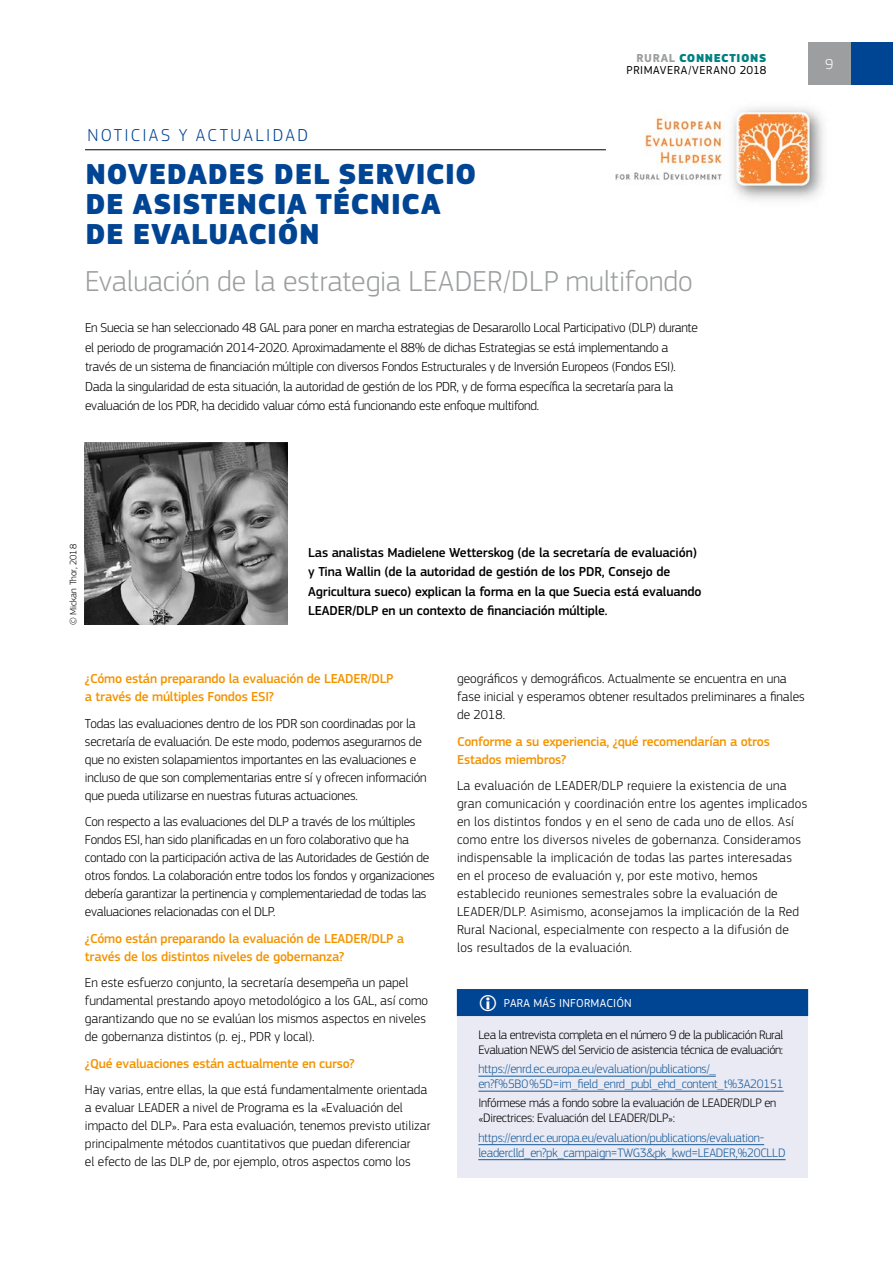
<style>
.page{position:relative;width:893px;height:1263px;background:#fff}
.page>*{position:absolute;margin:0;border:0;box-sizing:border-box;transform-origin:0 0}
.t1{font:900 30px/30px "EC Square Sans Pro";letter-spacing:.02em;color:#004494}
.t2{font:300 30px "EC Square Sans Pro";color:#9c9e9f}
.t3{font:300 18px "EC Square Sans Pro";letter-spacing:.13em;color:#004494}
.t4{font:300 15px "EC Square Sans Pro";color:#fff}
.t5{font:300 13.5px/18px "EC Square Sans Pro";letter-spacing:-.015em;color:#000}
.t6{font:300 13.5px/18px "EC Square Sans Pro";letter-spacing:.02em;color:#000}
.t7{font:500 13.5px/18px "EC Square Sans Pro";letter-spacing:-.015em;color:#f39400}
.t8{font:500 13.5px/19.5px "EC Square Sans Pro";letter-spacing:-.01em;color:#000}
.t9{font:300 12.75px/15px "EC Square Sans Pro";letter-spacing:-.02em;color:#165b9a}
.t10{font:300 12.75px/15px "EC Square Sans Pro";letter-spacing:-.025em;color:#000}
.t11{font:12px/12px "EC Square Sans Pro";letter-spacing:.045em;color:#000;text-align:right}
.t12{font:12px "EC Square Sans Pro";letter-spacing:.02em;color:#fff}
.t13{font:300 9.75px "EC Square Sans Pro";color:#000}
.s1{font-weight:700;color:#9c9e9f}
.s2{font-weight:900;color:#008183}
.s3{font-size:22.5px;color:#fffffd}
</style>
<div class="page">
<div style="left:850px;top:43px;width:43px;height:42px;background:#004494"></div>
<img style="left:575px;top:107px;width:248px;height:93px">
<hr style="left:85px;top:149px;width:521px;height:1px;background:#000">
<div style="left:457px;top:989px;width:351px;height:189px;background:#e9eaf4"></div>
<div style="left:457px;top:989px;width:351px;height:27px;background:#004494"></div>
<hr style="left:478px;top:1076px;width:238px;height:1px;background:#165b9a">
<hr style="left:478px;top:1091px;width:306px;height:1px;background:#165b9a">
<hr style="left:478px;top:1144px;width:286px;height:1px;background:#165b9a">
<hr style="left:478px;top:1159px;width:308px;height:1px;background:#165b9a">
<img style="left:85px;top:442px;width:202px;height:183px">
<div style="left:808px;top:43px;width:42px;height:42px;background:#9c9e9f"></div>
<p class="t11" style="left:626px;top:52px;width:141px"><span class="s1">RURAL</span> <span class="s2">CONNECTIONS<br></span>PRIMAVERA/VERANO 2018</p>
<h2 class="t3" style="left:87px;top:125px;width:222px">NOTICIAS Y ACTUALIDAD</h2>
<h1 class="t1" style="left:85px;top:160px;width:393px">NOVEDADES DEL SERVICIO<br>DE ASISTENCIA TÉCNICA<br>DE EVALUACIÓN</h1>
<h1 class="t2" style="left:85px;top:264px;width:609px">Evaluación de la estrategia LEADER/DLP multifondo</h1>
<p class="t5" style="left:85px;top:318px;width:614px;line-height:19.5px">En Suecia se han seleccionado 48 GAL para poner en marcha estrategias de Desararollo Local Participativo (DLP) durante el periodo de programación 2014-2020. Aproximadamente el 88% de dichas Estrategias se está implementando a través de un sistema de financiación múltiple con diversos Fondos Estructurales y de Inversión Europeos (Fondos ESI).<br>Dada la singularidad de esta situación, la autoridad de gestión de los PDR, y de forma específica la secretaría para la evaluación de los PDR, ha decidido valuar cómo está funcionando este enfoque multifond.</p>
<p class="t4" style="left:825px;top:56px;width:10px">9</p>
<p class="t13" style="left:68px;top:625px;width:82px;rotate:-90deg">© Mickan Thor, 2018</p>
<p class="t8" style="left:308px;top:543px;width:395px">Las analistas Madielene Wetterskog (de la secretaría de evaluación) y Tina Wallin (de la autoridad de gestión de los PDR, Consejo de Agricultura sueco) explican la forma en la que Suecia está evaluando LEADER/DLP en un contexto de financiación múltiple.</p>
<p class="t7" style="left:85px;top:670px;width:310px">¿Cómo están preparando la evaluación de LEADER/DLP a través de múltiples Fondos ESI?</p>
<p class="t5" style="left:85px;top:714px;width:343px">Todas las evaluaciones dentro de los PDR son coordinadas por la secretaría de evaluación. De este modo, podemos asegurarnos de que no existen solapamientos importantes en las evaluaciones e incluso de que son complementarias entre sí y ofrecen información que pueda utilizarse en nuestras futuras actuaciones.</p>
<p class="t5" style="left:85px;top:813px;width:351px">Con respecto a las evaluaciones del DLP a través de los múltiples Fondos ESI, han sido planificadas en un foro colaborativo que ha contado con la participación activa de las Autoridades de Gestión de otros fondos. La colaboración entre todos los fondos y organizaciones debería garantizar la pertinencia y complementariedad de todas las evaluaciones relacionadas con el DLP.</p>
<p class="t7" style="left:85px;top:929px;width:321px">¿Cómo están preparando la evaluación de LEADER/DLP a través de los distintos niveles de gobernanza?</p>
<p class="t5" style="left:85px;top:974px;width:345px">En este esfuerzo conjunto, la secretaría desempeña un papel fundamental prestando apoyo metodológico a los GAL, así como garantizando que no se evalúan los mismos aspectos en niveles de gobernanza distintos (p. ej., PDR y local).</p>
<p class="t7" style="left:85px;top:1054px;width:271px">¿Qué evaluaciones están actualmente en curso?</p>
<p class="t5" style="left:85px;top:1081px;width:347px">Hay varias, entre ellas, la que está fundamentalmente orientada a evaluar LEADER a nivel de Programa es la «Evaluación del impacto del DLP». Para esta evaluación, tenemos previsto utilizar principalmente métodos cuantitativos que puedan diferenciar<br>el efecto de las DLP de, por ejemplo, otros aspectos como los</p>
<p class="t5" style="left:457px;top:670px;width:349px">geográficos y demográficos. Actualmente se encuentra en una fase inicial y esperamos obtener resultados preliminares a finales de 2018.</p>
<p class="t7" style="left:457px;top:732px;width:314px">Conforme a su experiencia, ¿qué recomendarían a otros<br>Estados miembros?</p>
<p class="t6" style="left:457px;top:777px;width:352px">La evaluación de LEADER/DLP requiere la existencia de una gran comunicación y coordinación entre los agentes implicados en los distintos fondos y en el seno de cada uno de ellos. Así como entre los diversos niveles de gobernanza. Consideramos indispensable la implicación de todas las partes interesadas en el proceso de evaluación y, por este motivo, hemos establecido reuniones semestrales sobre la evaluación de LEADER/DLP. Asimismo, aconsejamos la implicación de la Red Rural Nacional, especialmente con respecto a la difusión de los resultados de la evaluación.</p>
<p class="t12" style="left:478px;top:996px;width:155px"><span class="s3">΂</span> PARA MÁS INFORMACIÓN</p>
<p class="t10" style="left:478px;top:1027px;width:306px">Lea la entrevista completa en el número 9 de la publicación Rural<br>Evaluation NEWS del Servicio de asistencia técnica de evaluación:</p>
<p class="t9" style="left:478px;top:1061px;width:307px">https://enrd.ec.europa.eu/evaluation/publications/_ en?f%5B0%5D=im_field_enrd_publ_ehd_content_t%3A20151</p>
<p class="t10" style="left:478px;top:1095px;width:300px">Infórmese más a fondo sobre la evaluación de LEADER/DLP en «Directrices: Evaluación del LEADER/DLP»:</p>
<p class="t9" style="left:478px;top:1130px;width:309px">https://enrd.ec.europa.eu/evaluation/publications/evaluation&shy;leaderclld_en?pk_campaign=TWG3&amp;pk_kwd=LEADER,%20CLLD</p>
</div>
